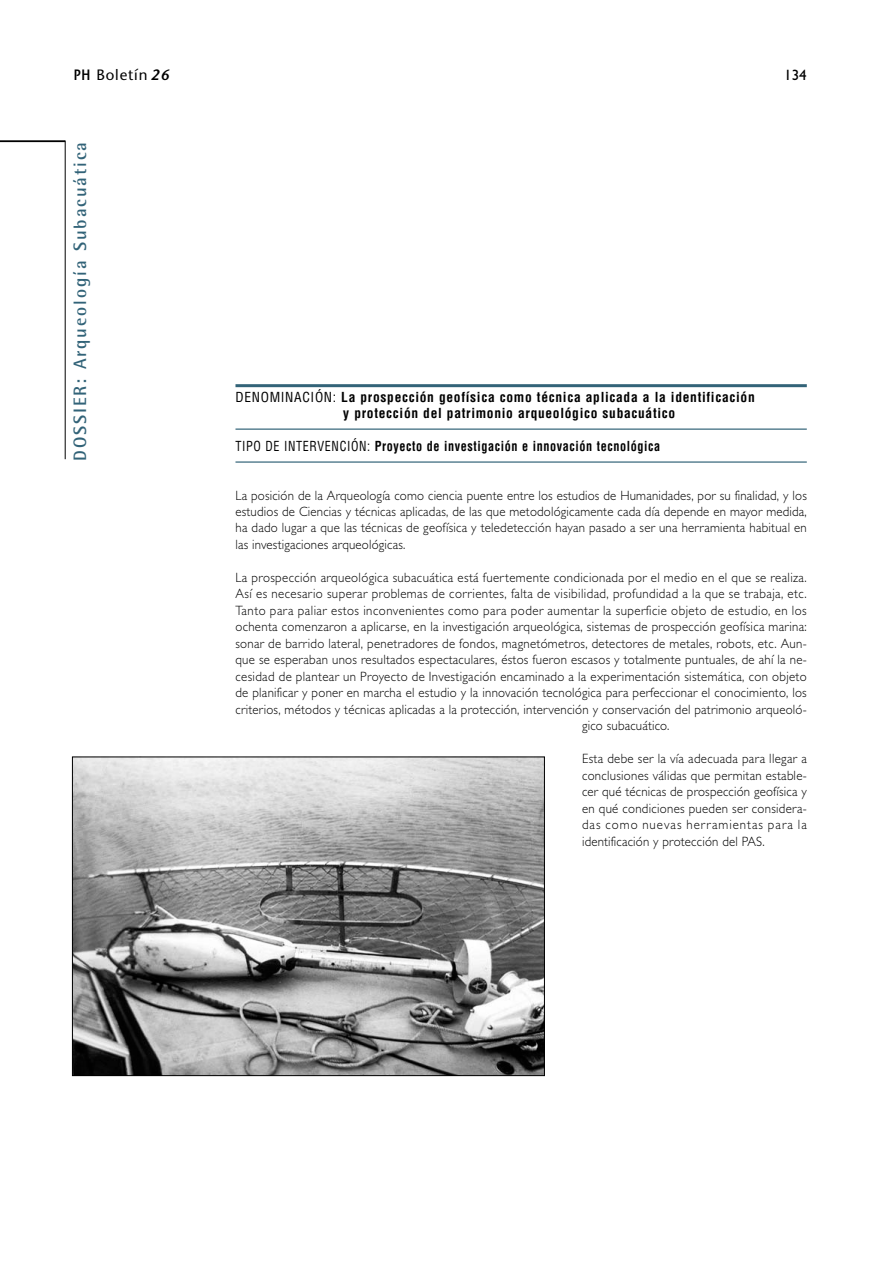
<style>
.page{position:relative;width:893px;height:1263px;background:#fff}
.page>*{position:absolute;margin:0;border:0;box-sizing:border-box;transform-origin:0 0}
.t1{font:700 18px "Rotis Semi Sans";letter-spacing:.105em;color:#326378}
.t2{font:15px "Stone Sans";letter-spacing:.055em;color:#000}
.t3{font:15px "Gill Sans";color:#000}
.t4{font:300 13.5px/16.5px "Gill Sans";letter-spacing:.025em;color:#000;text-align:justify;scale:.95 1}
.t5{font:700 condensed 13.5px/16.2px "Helvetica";letter-spacing:.05em;color:#000}
.t6{font:700 condensed 13.5px "Helvetica";letter-spacing:.05em;color:#000;scale:.9 1}
.s1{font-weight:600}
.s2{font-weight:600;font-style:italic}
.s3{font-weight:400}
</style>
<div class="page">
<hr style="left:0;top:140px;width:65px;height:2px;background:#000">
<hr style="left:65px;top:141px;width:1px;height:318px;background:#000">
<hr style="left:235px;top:384px;width:571px;height:3px;background:#326378">
<hr style="left:235px;top:428px;width:571px;height:2px;background:#5b8293">
<hr style="left:235px;top:461px;width:571px;height:2px;background:#5b8293">
<img style="left:74px;top:759px;width:468px;height:315px">
<div style="left:72px;top:757px;width:472px;height:319px;border:1px solid #000"></div>
<p class="t2" style="left:74px;top:69px;width:97px"><span class="s1">PH</span> Boletín <span class="s2">26</span></p>
<p class="t3" style="left:784px;top:69px;width:24px">134</p>
<h1 class="t1" style="left:73px;top:461px;width:321px;rotate:-90deg">DOSSIER: Arqueología Subacuática</h1>
<p class="t5" style="left:343px;top:391px;width:413px;text-indent:-108px"><span class="s3">DENOMINACIÓN:</span> La prospección geofísica como técnica aplicada a la identificación y protección del patrimonio arqueológico subacuático</p>
<p class="t6" style="left:235px;top:442px;width:473px"><span class="s3">TIPO DE INTERVENCIÓN:</span> Proyecto de investigación e innovación tecnológica</p>
<p class="t4" style="left:235px;top:488px;width:603px">La posición de la Arqueología como ciencia puente entre los estudios de Humanidades, por su finalidad, y los estudios de Ciencias y técnicas aplicadas, de las que metodológicamente cada día depende en mayor medida, ha dado lugar a que las técnicas de geofísica y teledetección hayan pasado a ser una herramienta habitual en las investigaciones arqueológicas.</p>
<p class="t4" style="left:235px;top:571px;width:603px">La prospección arqueológica subacuática está fuertemente condicionada por el medio en el que se realiza.</p>
<p class="t4" style="left:235px;top:587px;width:603px">Así es necesario superar problemas de corrientes, falta de visibilidad, profundidad a la que se trabaja, etc.</p>
<p class="t4" style="left:235px;top:604px;width:603px">Tanto para paliar estos inconvenientes como para poder aumentar la superficie objeto de estudio, en los</p>
<p class="t4" style="left:235px;top:620px;width:603px">ochenta comenzaron a aplicarse, en la investigación arqueológica, sistemas de prospección geofísica marina:</p>
<p class="t4" style="left:235px;top:637px;width:603px">sonar de barrido lateral, penetradores de fondos, magnetómetros, detectores de metales, robots, etc. Aun-</p>
<p class="t4" style="left:235px;top:653px;width:603px">que se esperaban unos resultados espectaculares, éstos fueron escasos y totalmente puntuales, de ahí la ne-</p>
<p class="t4" style="left:235px;top:670px;width:603px">cesidad de plantear un Proyecto de Investigación encaminado a la experimentación sistemática, con objeto</p>
<p class="t4" style="left:235px;top:686px;width:603px">de planificar y poner en marcha el estudio y la innovación tecnológica para perfeccionar el conocimiento, los</p>
<p class="t4" style="left:235px;top:703px;width:603px">criterios, métodos y técnicas aplicadas a la protección, intervención y conservación del patrimonio arqueoló-</p>
<p class="t4" style="left:582px;top:719px;width:93px">gico subacuático.</p>
<p class="t4" style="left:582px;top:752px;width:238px">Esta debe ser la vía adecuada para llegar a conclusiones válidas que permitan estable&shy;cer qué técnicas de prospección geofísica y en qué condiciones pueden ser considera&shy;das como nuevas herramientas para la identificación y protección del PAS.</p>
</div>
